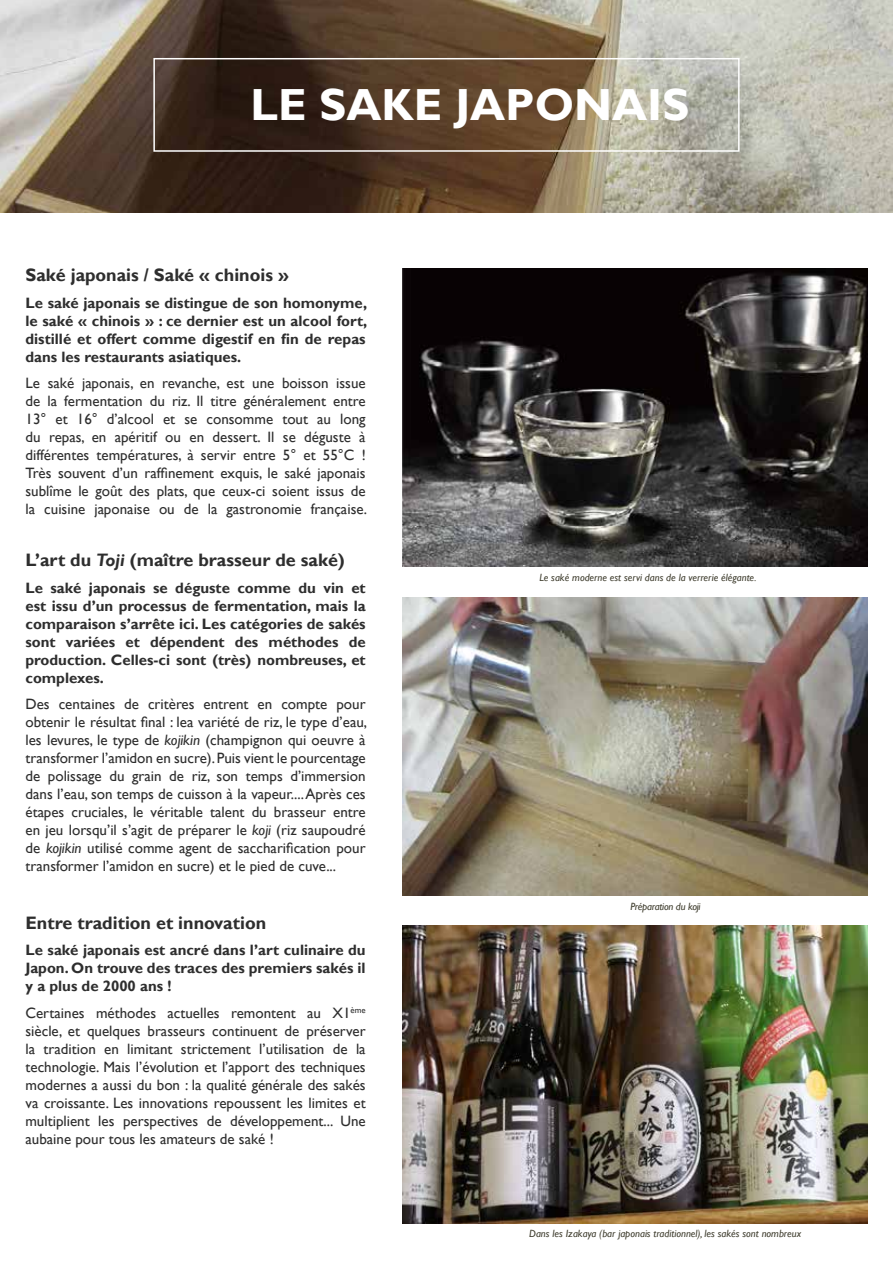
<style>
.page{position:relative;width:893px;height:1263px;background:#fff}
.page>*{position:absolute;margin:0;border:0;box-sizing:border-box;transform-origin:0 0}
.t1{font:700 45px "Gill Sans";color:#fff}
.t2{font:700 18px "Gill Sans";color:#2e2e2e}
.t3{font:15px/18px "Gill Sans";color:#2e2e2e;text-align:justify}
.t4{font:700 15px/18px "Gill Sans";color:#2e2e2e;text-align:justify}
.t5{font:italic 10.5px "Gill Sans";color:#403e2f}
.t6{font:italic 10.5px "Gill Sans";letter-spacing:-.02em;color:#403e2f}
.s1{font-style:italic}
</style>
<div class="page">
<img style="left:0;top:0;width:893px;height:213px">
<img style="left:402px;top:925px;width:465px;height:298px">
<img style="left:402px;top:598px;width:465px;height:298px">
<img style="left:402px;top:269px;width:465px;height:298px">
<div style="left:153px;top:58px;width:587px;height:94px;border:2px solid #fff"></div>
<h1 class="t1" style="left:250px;top:78px;width:440px">LE SAKE JAPONAIS</h1>
<p class="t2" style="left:26px;top:264px;width:265px">Saké japonais / Saké « chinois »</p>
<p class="t4" style="left:26px;top:294px;width:343px">Le saké japonais se distingue de son homonyme, le saké « chinois » : ce dernier est un alcool fort, distillé et offert comme digestif en fin de repas dans les restaurants asiatiques.</p>
<p class="t3" style="left:26px;top:375px;width:343px">Le saké japonais, en revanche, est une boisson issue de la fermentation du riz. Il titre généralement entre 13° et 16° d’alcool et se consomme tout au long du repas, en apéritif ou en dessert. Il se déguste à différentes températures, à servir entre 5° et 55°C !<br>Très souvent d’un raffinement exquis, le saké japonais sublîme le goût des plats, que ceux-ci soient issus de la cuisine japonaise ou de la gastronomie française.</p>
<p class="t2" style="left:26px;top:549px;width:321px">L’art du <span class="s1">Toji</span> (maître brasseur de saké)</p>
<p class="t4" style="left:26px;top:579px;width:342px">Le saké japonais se déguste comme du vin et est issu d’un processus de fermentation, mais la comparaison s’arrête ici. Les catégories de sakés sont variées et dépendent des méthodes de production. Celles-ci sont (très) nombreuses, et complexes.</p>
<p class="t3" style="left:25px;top:695px;width:343px">Des centaines de critères entrent en compte pour obtenir le résultat final : lea variété de riz, le type d’eau, les levures, le type de <span class="s1">kojikin</span> (champignon qui oeuvre à transformer l’amidon en sucre). Puis vient le pourcentage de polissage du grain de riz, son temps d’immersion dans l’eau, son temps de cuisson à la vapeur.... Après ces étapes cruciales, le véritable talent du brasseur entre en jeu lorsqu’il s’agit de préparer le <span class="s1">koji</span> (riz saupoudré de <span class="s1">kojikin</span> utilisé comme agent de saccharification pour transformer l’amidon en sucre) et le pied de cuve...</p>
<p class="t2" style="left:26px;top:912px;width:242px">Entre tradition et innovation</p>
<p class="t4" style="left:26px;top:942px;width:342px">Le saké japonais est ancré dans l’art culinaire du Japon. On trouve des traces des premiers sakés il y a plus de 2000 ans !</p>
<p class="t3" style="left:26px;top:1004px;width:342px">Certaines méthodes actuelles remontent au X1<sup>ème </sup>siècle, et quelques brasseurs continuent de préserver la tradition en limitant strictement l’utilisation de la technologie. Mais l’évolution et l’apport des techniques modernes a aussi du bon : la qualité générale des sakés va croissante. Les innovations repoussent les limites et multiplient les perspectives de développement... Une aubaine pour tous les amateurs de saké !</p>
<p class="t5" style="left:539px;top:571px;width:219px">Le saké moderne est servi dans de la verrerie élégante.</p>
<p class="t6" style="left:630px;top:900px;width:72px">Préparation du koji</p>
<p class="t5" style="left:529px;top:1228px;width:274px">Dans les Izakaya (bar japonais traditionnel), les sakés sont nombreux</p>
</div>
